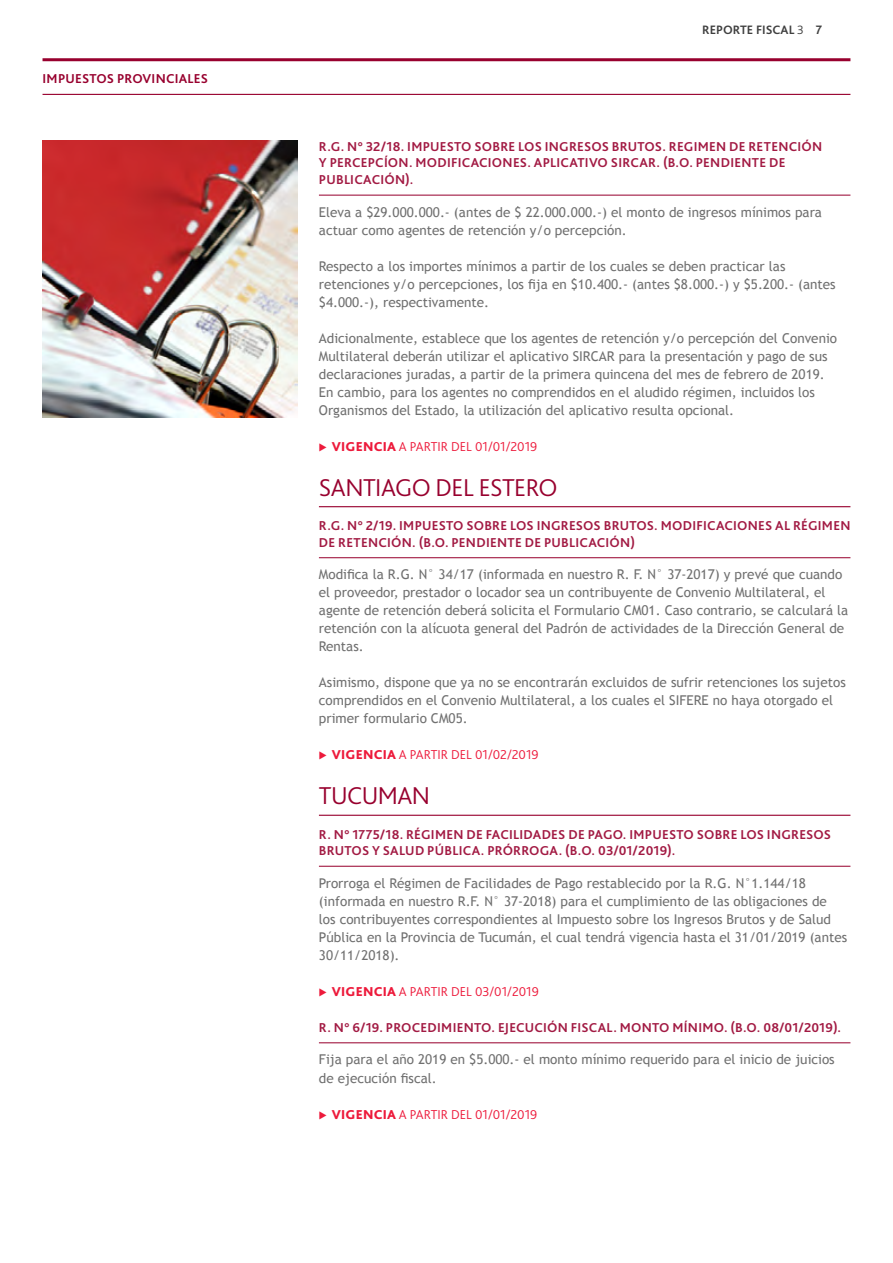
<style>
.page{position:relative;width:893px;height:1263px;background:#fff}
.page>*{position:absolute;margin:0;border:0;box-sizing:border-box;transform-origin:0 0}
.Subtitulo{font:300 25.5px "Bliss Pro";letter-spacing:-.02em;color:#98002e}
.Texto_Comun{font:13.5px/18px "Trebuchet MS";color:#707070}
.Bajada_Subtitulo{font:700 13.5px/16.5px "Bliss Pro";letter-spacing:.02em;color:#a21a43}
.t1{font:300 13.5px "Bliss Pro";color:#ed1a3b}
.Bajada_Subtitulo-2{font:700 13.5px "Bliss Pro";letter-spacing:.015em;color:#98002e}
.t2{font:700 12.75px "Bliss Pro";color:#404040}
.s1{font-weight:300}
.s2{font-weight:800}
</style>
<div class="page">
<img style="left:43px;top:141px;width:254px;height:276px">
<hr style="left:319px;top:195px;width:531px;height:1px;background:#a21a43">
<hr style="left:319px;top:506px;width:531px;height:1px;background:#98002e">
<hr style="left:319px;top:557px;width:531px;height:1px;background:#a21a43">
<hr style="left:319px;top:815px;width:531px;height:1px;background:#98002e">
<hr style="left:319px;top:866px;width:531px;height:1px;background:#a21a43">
<hr style="left:319px;top:1042px;width:531px;height:1px;background:#a21a43">
<hr style="left:43px;top:58px;width:807px;height:3px;background:#98002e">
<hr style="left:43px;top:94px;width:807px;height:1px;background:#98002e">
<p class="Bajada_Subtitulo-2" style="left:43px;top:70px;width:167px">IMPUESTOS PROVINCIALES</p>
<p class="t2" style="left:702px;top:22px;width:121px">REPORTE FISCAL <span class="s1">3</span> 7</p>
<p class="Bajada_Subtitulo" style="left:319px;top:138px;width:505px">R.G. N° 32/18. IMPUESTO SOBRE LOS INGRESOS BRUTOS. REGIMEN DE RETENCIÓN<br>Y PERCEPCÍON. MODIFICACIONES. APLICATIVO SIRCAR. (B.O. PENDIENTE DE<br>PUBLICACIÓN).</p>
<p class="Texto_Comun" style="left:319px;top:203px;width:505px">Eleva a $29.000.000.- (antes de $ 22.000.000.-) el monto de ingresos mínimos para actuar como agentes de retención y/o percepción.</p>
<p class="Texto_Comun" style="left:319px;top:257px;width:518px">Respecto a los importes mínimos a partir de los cuales se deben practicar las retenciones y/o percepciones, los fija en $10.400.- (antes $8.000.-) y $5.200.- (antes $4.000.-), respectivamente.</p>
<p class="Texto_Comun" style="left:319px;top:329px;width:520px">Adicionalmente, establece que los agentes de retención y/o percepción del Convenio Multilateral deberán utilizar el aplicativo SIRCAR para la presentación y pago de sus declaraciones juradas, a partir de la primera quincena del mes de febrero de 2019.<br>En cambio, para los agentes no comprendidos en el aludido régimen, incluidos los Organismos del Estado, la utilización del aplicativo resulta opcional.</p>
<p class="t1" style="left:332px;top:438px;width:207px"><span class="s2">VIGENCIA</span> A PARTIR DEL 01/01/2019</p>
<p class="Subtitulo" style="left:319px;top:471px;width:240px">SANTIAGO DEL ESTERO</p>
<p class="Bajada_Subtitulo" style="left:319px;top:517px;width:533px">R.G. N° 2/19. IMPUESTO SOBRE LOS INGRESOS BRUTOS. MODIFICACIONES AL RÉGIMEN<br>DE RETENCIÓN. (B.O. PENDIENTE DE PUBLICACIÓN)</p>
<p class="Texto_Comun" style="left:319px;top:566px;width:531px">Modifica la R.G. N° 34/17 (informada en nuestro R. F. N° 37-2017) y prevé que cuando el proveedor, prestador o locador sea un contribuyente de Convenio Multilateral, el agente de retención deberá solicita el Formulario CM01. Caso contrario, se calculará la retención con la alícuota general del Padrón de actividades de la Dirección General de Rentas.</p>
<p class="Texto_Comun" style="left:319px;top:674px;width:529px">Asimismo, dispone que ya no se encontrarán excluidos de sufrir retenciones los sujetos comprendidos en el Convenio Multilateral, a los cuales el SIFERE no haya otorgado el primer formulario CM05.</p>
<p class="t1" style="left:332px;top:746px;width:208px"><span class="s2">VIGENCIA</span> A PARTIR DEL 01/02/2019</p>
<p class="Subtitulo" style="left:319px;top:780px;width:113px">TUCUMAN</p>
<p class="Bajada_Subtitulo" style="left:319px;top:825px;width:514px">R. N° 1775/18. RÉGIMEN DE FACILIDADES DE PAGO. IMPUESTO SOBRE LOS INGRESOS<br>BRUTOS Y SALUD PÚBLICA. PRÓRROGA. (B.O. 03/01/2019).</p>
<p class="Texto_Comun" style="left:319px;top:874px;width:530px">Prorroga el Régimen de Facilidades de Pago restablecido por la R.G. N°1.144/18 (informada en nuestro R.F. N° 37-2018) para el cumplimiento de las obligaciones de<br>los contribuyentes correspondientes al Impuesto sobre los Ingresos Brutos y de Salud Pública en la Provincia de Tucumán, el cual tendrá vigencia hasta el 31/01/2019 (antes 30/11/2018).</p>
<p class="t1" style="left:332px;top:983px;width:209px"><span class="s2">VIGENCIA</span> A PARTIR DEL 03/01/2019</p>
<p class="Bajada_Subtitulo" style="left:319px;top:1018px;width:524px">R. N° 6/19. PROCEDIMIENTO. EJECUCIÓN FISCAL. MONTO MÍNIMO. (B.O. 08/01/2019).</p>
<p class="Texto_Comun" style="left:319px;top:1051px;width:517px">Fija para el año 2019 en $5.000.- el monto mínimo requerido para el inicio de juicios de ejecución fiscal.</p>
<p class="t1" style="left:332px;top:1105px;width:207px"><span class="s2">VIGENCIA</span> A PARTIR DEL 01/01/2019</p>
</div>
